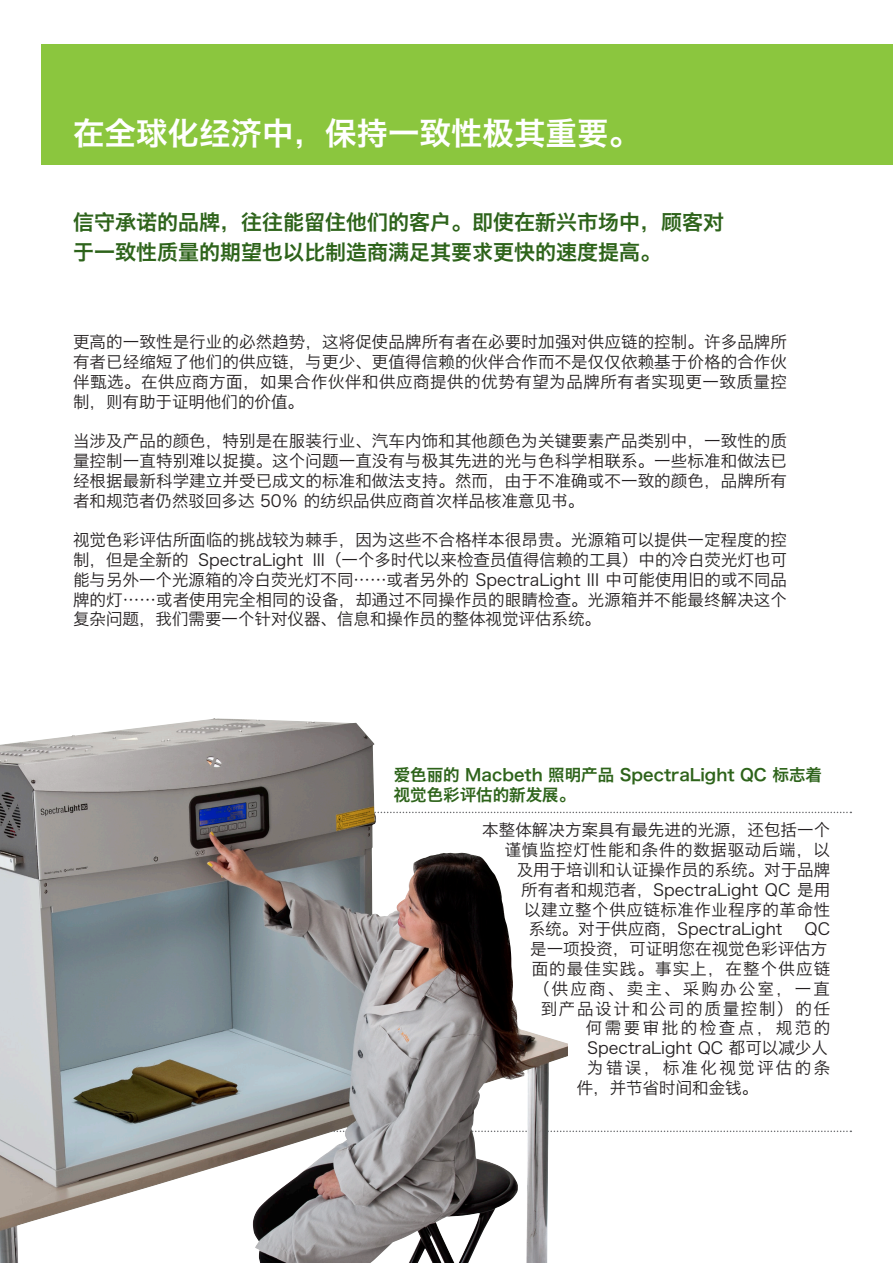
<style>
.page{position:relative;width:893px;height:1263px;background:#fff}
.page>*{position:absolute;margin:0;border:0;box-sizing:border-box;transform-origin:0 0}
.t1{font:31.5px "Hiragino Sans GB W6";color:#fff}
.t2{font:21px/30px "Hiragino Sans GB W6";color:#2d631a}
.t3{font:16.5px/19.8px "Hiragino Sans GB W3";letter-spacing:.005em;color:#231f20;text-align:justify}
.t4{font:16.5px/19.8px "Hiragino Sans GB W3";letter-spacing:.105em;color:#231f20;text-align:right}
.t5{font:16.5px/19.8px "Hiragino Sans GB W6";color:#2d631a}
.t6{font:16.5px/19.8px "Hiragino Sans GB W3";letter-spacing:.145em;color:#231f20}
.t7{font:16.5px "Hiragino Sans GB W3";letter-spacing:.04em;color:#231f20}
.t8{font:16.5px "Hiragino Sans GB W3";letter-spacing:.03em;color:#231f20}
</style>
<div class="page">
<div style="left:42px;top:45px;width:851px;height:120px;background:#8bc63e"></div>
<svg style="left:569px;top:812px;width:282px;height:1px"></svg>
<svg style="left:569px;top:1130px;width:282px;height:2px"></svg>
<img style="left:0;top:718px;width:568px;height:545px">
<p class="t1" style="left:73px;top:113px;width:568px">在全球化经济中，保持一致性极其重要。</p>
<p class="t2" style="left:73px;top:207px;width:652px">信守承诺的品牌，往往能留住他们的客户。即使在新兴市场中，顾客对于一致性质量的期望也以比制造商满足其要求更快的速度提高。</p>
<p class="t3" style="left:73px;top:332px;width:715px">更高的一致性是行业的必然趋势，这将促使品牌所有者在必要时加强对供应链的控制。许多品牌所有者已经缩短了他们的供应链，与更少、更值得信赖的伙伴合作而不是仅仅依赖基于价格的合作伙伴甄选。在供应商方面，如果合作伙伴和供应商提供的优势有望为品牌所有者实现更一致质量控制，则有助于证明他们的价值。</p>
<p class="t3" style="left:73px;top:431px;width:715px">当涉及产品的颜色，特别是在服装行业、汽车内饰和其他颜色为关键要素产品类别中，一致性的质量控制一直特别难以捉摸。这个问题一直没有与极其先进的光与色科学相联系。一些标准和做法已经根据最新科学建立并受已成文的标准和做法支持。然而，由于不准确或不一致的颜色，品牌所有者和规范者仍然驳回多达 50％ 的纺织品供应商首次样品核准意见书。</p>
<p class="t3" style="left:73px;top:530px;width:716px">视觉色彩评估所面临的挑战较为棘手，因为这些不合格样本很昂贵。光源箱可以提供一定程度的控制，但是全新的 SpectraLight III（一个多时代以来检查员值得信赖的工具）中的冷白荧光灯也可能与另外一个光源箱的冷白荧光灯不同……或者另外的 SpectraLight III 中可能使用旧的或不同品牌的灯……或者使用完全相同的设备，却通过不同操作员的眼睛检查。光源箱并不能最终解决这个复杂问题，我们需要一个针对仪器、信息和操作员的整体视觉评估系统。</p>
<p class="t5" style="left:394px;top:764px;width:430px">爱色丽的 Macbeth 照明产品 SpectraLight QC 标志着视觉色彩评估的新发展。</p>
<p class="t3" style="left:482px;top:820px;width:350px">本整体解决方案具有最先进的光源，还包括一个</p>
<p class="t7" style="left:505px;top:840px;width:327px">谨慎监控灯性能和条件的数据驱动后端，以</p>
<p class="t3" style="left:517px;top:859px;width:315px">及用于培训和认证操作员的系统。对于品牌</p>
<p class="t3" style="left:521px;top:879px;width:311px">所有者和规范者，SpectraLight QC 是用</p>
<p class="t8" style="left:524px;top:899px;width:307px">以建立整个供应链标准作业程序的革命性</p>
<p class="t3" style="left:529px;top:919px;width:255px">系统。对于供应商，SpectraLight</p>
<p class="t3" style="left:530px;top:919px;width:301px;text-align:right">QC<br>是一项投资，可证明您在视觉色彩评估方</p>
<p class="t4" style="left:532px;top:958px;width:300px">面的最佳实践。事实上，在整个供应链（供应商、卖主、采购办公室，一直到产品设计和公司的质量控制）的任何需要审批的检查点，规范的<br>SpectraLight QC 都可以减少人</p>
<p class="t6" style="left:577px;top:1057px;width:255px;text-indent:10px">为错误，标准化视觉评估的条件，并节省时间和金钱。</p>
</div>
